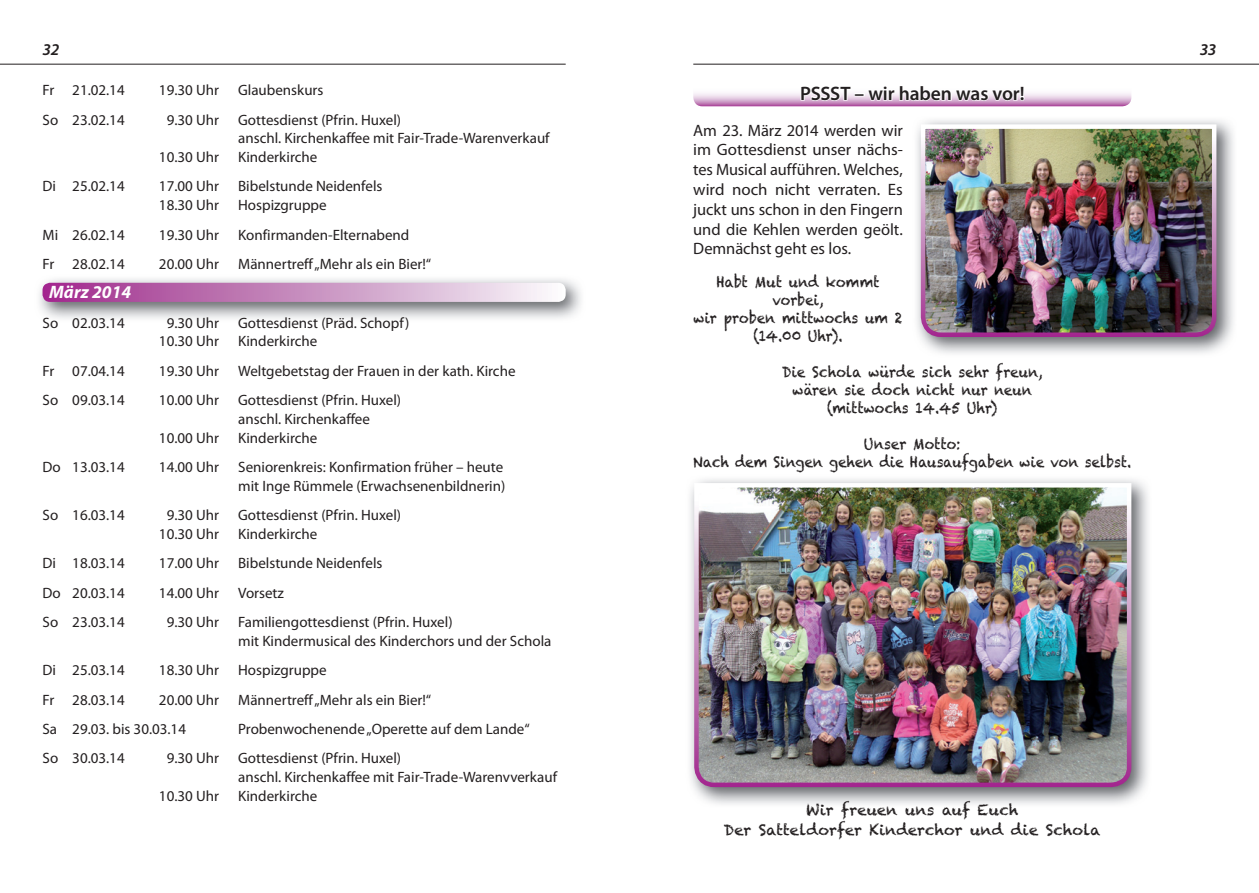
<style>
.page{position:relative;width:1259px;height:893px;background:#fff}
.page>*{position:absolute;margin:0;border:0;box-sizing:border-box;transform-origin:0 0}
.t1{font:600 19.5px "Myriad Pro";letter-spacing:-.01em;color:#231f20}
.t2{font:italic 700 18px "Myriad Pro";color:#fff}
.t3{font:16.5px/19.8px "Myriad Pro";color:#231f20;text-align:justify}
.t4{font:italic 600 16.5px "Myriad Pro";color:#231f20}
.t5{font:15px/18.8px "Myriad Pro";color:#231f20}
.t6{font:15px/18px "Chalkduster";letter-spacing:.01em;color:#231f20;text-align:center;scale:.9 1}
.t7{font:15px/19.5px "Chalkduster";letter-spacing:.01em;color:#231f20;text-align:center}
</style>
<div class="page">
<hr style="left:693px;top:64px;width:566px;height:1px;background:#231f20">
<hr style="left:0;top:64px;width:566px;height:1px;background:#231f20">
<svg style="left:43px;top:283px;width:523px;height:19px;background:#c990c1"></svg>
<svg style="left:693px;top:63px;width:438px;height:44px"></svg>
<img style="left:690px;top:479px;width:458px;height:325px">
<img style="left:692px;top:481px;width:441px;height:308px">
<img style="left:917px;top:120px;width:317px;height:234px">
<img style="left:918px;top:122px;width:300px;height:217px">
<p class="t4" style="left:43px;top:39px;width:18px">32</p>
<p class="t4" style="left:1199px;top:39px;width:18px">33</p>
<p class="t5" style="left:43px;top:81px;width:84px">Fr 21.02.14</p>
<p class="t5" style="left:159px;top:81px;width:62px">19.30 Uhr</p>
<p class="t5" style="left:238px;top:81px;width:87px">Glaubenskurs</p>
<p class="t5" style="left:43px;top:110px;width:84px">So 23.02.14</p>
<p class="t5" style="left:167px;top:110px;width:54px">9.30 Uhr</p>
<p class="t5" style="left:238px;top:110px;width:313px">Gottesdienst (Pfrin. Huxel)<br>anschl. Kirchenkaffee mit Fair-Trade-Warenverkauf</p>
<p class="t5" style="left:159px;top:147px;width:61px">10.30 Uhr</p>
<p class="t5" style="left:238px;top:147px;width:81px">Kinderkirche</p>
<p class="t5" style="left:43px;top:177px;width:84px">Di 25.02.14</p>
<p class="t5" style="left:159px;top:177px;width:62px">17.00 Uhr</p>
<p class="t5" style="left:238px;top:177px;width:146px">Bibelstunde Neidenfels</p>
<p class="t5" style="left:159px;top:196px;width:61px">18.30 Uhr</p>
<p class="t5" style="left:238px;top:196px;width:90px">Hospizgruppe</p>
<p class="t5" style="left:43px;top:225px;width:84px">Mi 26.02.14</p>
<p class="t5" style="left:159px;top:225px;width:62px">19.30 Uhr</p>
<p class="t5" style="left:238px;top:225px;width:173px">Konfirmanden-Elternabend</p>
<p class="t5" style="left:43px;top:254px;width:84px">Fr 28.02.14</p>
<p class="t5" style="left:159px;top:254px;width:62px">20.00 Uhr</p>
<p class="t5" style="left:238px;top:254px;width:194px">Männertreff „Mehr als ein Bier!“</p>
<p class="t2" style="left:49px;top:281px;width:84px">März 2014</p>
<p class="t5" style="left:43px;top:313px;width:84px">So 02.03.14</p>
<p class="t5" style="left:167px;top:313px;width:54px">9.30 Uhr</p>
<p class="t5" style="left:238px;top:313px;width:173px">Gottesdienst (Präd. Schopf)</p>
<p class="t5" style="left:159px;top:332px;width:61px">10.30 Uhr</p>
<p class="t5" style="left:238px;top:332px;width:81px">Kinderkirche</p>
<p class="t5" style="left:43px;top:361px;width:84px">Fr 07.04.14</p>
<p class="t5" style="left:159px;top:361px;width:62px">19.30 Uhr</p>
<p class="t5" style="left:238px;top:361px;width:279px">Weltgebetstag der Frauen in der kath. Kirche</p>
<p class="t5" style="left:43px;top:391px;width:84px">So 09.03.14</p>
<p class="t5" style="left:159px;top:391px;width:62px">10.00 Uhr</p>
<p class="t5" style="left:238px;top:391px;width:164px">Gottesdienst (Pfrin. Huxel) anschl. Kirchenkaffee</p>
<p class="t5" style="left:159px;top:428px;width:61px">10.00 Uhr</p>
<p class="t5" style="left:238px;top:428px;width:81px">Kinderkirche</p>
<p class="t5" style="left:43px;top:457px;width:84px">Do 13.03.14</p>
<p class="t5" style="left:159px;top:457px;width:62px">14.00 Uhr</p>
<p class="t5" style="left:238px;top:457px;width:269px">Seniorenkreis: Konfirmation früher – heute mit Inge Rümmele (Erwachsenenbildnerin)</p>
<p class="t5" style="left:43px;top:506px;width:84px">So 16.03.14</p>
<p class="t5" style="left:167px;top:506px;width:54px">9.30 Uhr</p>
<p class="t5" style="left:238px;top:506px;width:164px">Gottesdienst (Pfrin. Huxel)</p>
<p class="t5" style="left:159px;top:524px;width:61px">10.30 Uhr</p>
<p class="t5" style="left:238px;top:524px;width:81px">Kinderkirche</p>
<p class="t5" style="left:43px;top:554px;width:84px">Di 18.03.14</p>
<p class="t5" style="left:159px;top:554px;width:62px">17.00 Uhr</p>
<p class="t5" style="left:238px;top:554px;width:146px">Bibelstunde Neidenfels</p>
<p class="t5" style="left:43px;top:583px;width:84px">Do 20.03.14</p>
<p class="t5" style="left:159px;top:583px;width:62px">14.00 Uhr</p>
<p class="t5" style="left:238px;top:583px;width:47px">Vorsetz</p>
<p class="t5" style="left:43px;top:612px;width:84px">So 23.03.14</p>
<p class="t5" style="left:167px;top:612px;width:54px">9.30 Uhr</p>
<p class="t5" style="left:238px;top:612px;width:315px">Familiengottesdienst (Pfrin. Huxel)<br>mit Kindermusical des Kinderchors und der Schola</p>
<p class="t5" style="left:43px;top:661px;width:84px">Di 25.03.14</p>
<p class="t5" style="left:159px;top:661px;width:62px">18.30 Uhr</p>
<p class="t5" style="left:238px;top:661px;width:90px">Hospizgruppe</p>
<p class="t5" style="left:43px;top:690px;width:84px">Fr 28.03.14</p>
<p class="t5" style="left:159px;top:690px;width:62px">20.00 Uhr</p>
<p class="t5" style="left:238px;top:690px;width:194px">Männertreff „Mehr als ein Bier!“</p>
<p class="t5" style="left:43px;top:719px;width:145px">Sa 29.03. bis 30.03.14</p>
<p class="t5" style="left:238px;top:719px;width:293px">Probenwochenende „Operette auf dem Lande“</p>
<p class="t5" style="left:43px;top:749px;width:84px">So 30.03.14</p>
<p class="t5" style="left:167px;top:749px;width:54px">9.30 Uhr</p>
<p class="t5" style="left:238px;top:749px;width:320px">Gottesdienst (Pfrin. Huxel)<br>anschl. Kirchenkaffee mit Fair-Trade-Warenvverkauf</p>
<p class="t5" style="left:159px;top:786px;width:61px">10.30 Uhr</p>
<p class="t5" style="left:238px;top:786px;width:81px">Kinderkirche</p>
<h1 class="t1" style="left:800px;top:81px;width:226px">PSSST – wir haben was vor!</h1>
<p class="t3" style="left:693px;top:120px;width:211px">Am 23. März 2014 werden wir im Gottesdienst unser nächs&shy;tes Musical aufführen. Welches, wird noch nicht verraten. Es juckt uns schon in den Fingern und die Kehlen werden geölt.<br>Demnächst geht es los.</p>
<p class="t6" style="left:693px;top:272px;width:233px">Habt Mut und kommt vorbei,<br>wir proben mittwochs um 2 (14.00 Uhr).</p>
<p class="t6" style="left:782px;top:362px;width:291px">Die Schola würde sich sehr freun, wären sie doch nicht nur neun (mittwochs 14.45 Uhr)</p>
<p class="t6" style="left:693px;top:434px;width:488px">Unser Motto:<br>Nach dem Singen gehen die Hausaufgaben wie von selbst.</p>
<p class="t7" style="left:724px;top:800px;width:378px">Wir freuen uns auf Euch<br>Der Satteldorfer Kinderchor und die Schola</p>
</div>
